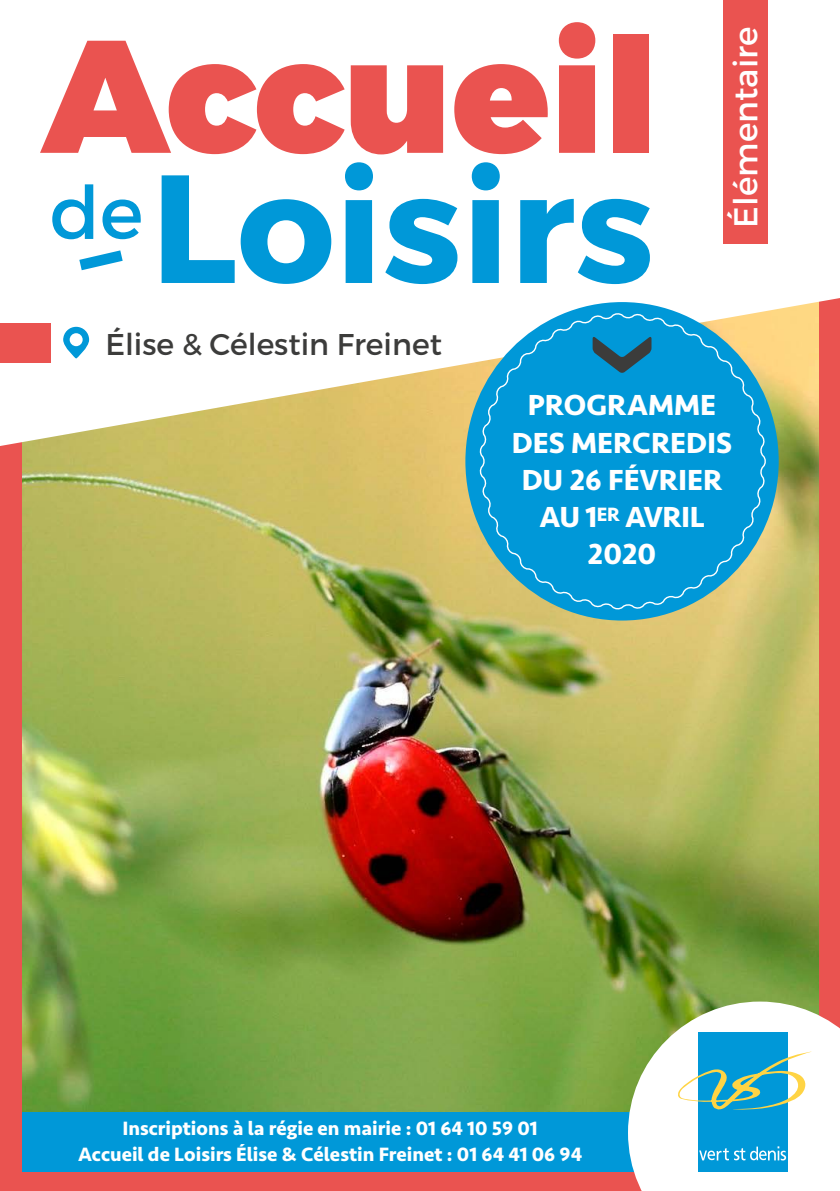
<style>
.page{position:relative;width:840px;height:1191px;background:#fff}
.page>*{position:absolute;margin:0;border:0;box-sizing:border-box;transform-origin:0 0}
.t1{font:900 160px "Montserrat";color:#ea5350}
.t2{font:700 153.6px "Montserrat";color:#0098d8}
.t3{font:73.6px "Montserrat";color:#0098d8}
.t4{font:33px "Montserrat";color:#fff}
.t5{font:700 30px/37.2px "Seravek";color:#fff;text-align:center}
.t6{font:30px "Montserrat";color:#3c3c3b}
.t7{font:700 20px/26px "Seravek";color:#fff;text-align:center}
</style>
<div class="page">
<div style="left:0;top:0;width:839px;height:1191px;background:#ea5350"></div>
<img style="left:23px;top:446px;width:795px;height:666px">
<svg style="left:0;top:0;width:839px;height:446px;background:#fbf8f0"></svg>
<div style="left:0;top:323px;width:51px;height:40px;background:#ea5350"></div>
<svg style="left:64px;top:327px;width:24px;height:31px"></svg>
<div style="left:63px;top:327px;width:26px;height:31px;border:1px solid #0098d8;border-radius:12px"></div>
<div style="left:70px;top:333px;width:13px;height:13px;background:#fff;border-radius:50%"></div>
<div style="left:723px;top:0;width:44px;height:243px;background:#ea5350"></div>
<svg style="left:68px;top:243px;width:66px;height:35px;background:#cdeaf7"></svg>
<div style="left:23px;top:1112px;width:634px;height:59px;background:#0098d8"></div>
<svg style="left:627px;top:1001px;width:212px;height:190px;background:#e2e8d8"></svg>
<div style="left:697px;top:1032px;width:89px;height:139px;background:#0098d8"></div>
<svg style="left:677px;top:1051px;width:134px;height:60px"></svg>
<svg style="left:699px;top:1146px;width:86px;height:14px"></svg>
<div style="left:465px;top:302px;width:313px;height:318px;background:#0098d8;border-radius:50%"></div>
<svg style="left:478px;top:313px;width:287px;height:298px"></svg>
<svg style="left:592px;top:336px;width:59px;height:37px"></svg>
<h1 class="t1" style="left:42px;top:-4px;width:618px">Accueil</h1>
<h2 class="t2" style="left:151px;top:133px;width:504px">Loisirs</h2>
<h3 class="t3" style="left:50px;top:168px;width:95px">de</h3>
<h3 class="t6" style="left:105px;top:326px;width:338px">Élise &amp; Célestin Freinet</h3>
<h3 class="t4" style="left:725px;top:227px;width:203px;rotate:-90deg">Élémentaire</h3>
<h3 class="t5" style="left:511px;top:386px;width:222px">PROGRAMME<br>DES MERCREDIS<br>DU 26 FÉVRIER<br>AU 1<sup>ER</sup> AVRIL<br>2020</h3>
<p class="t7" style="left:78px;top:1115px;width:505px">Inscriptions à la régie en mairie : 01 64 10 59 01<br>Accueil de Loisirs Élise &amp; Célestin Freinet : 01 64 41 06 94</p>
</div>
